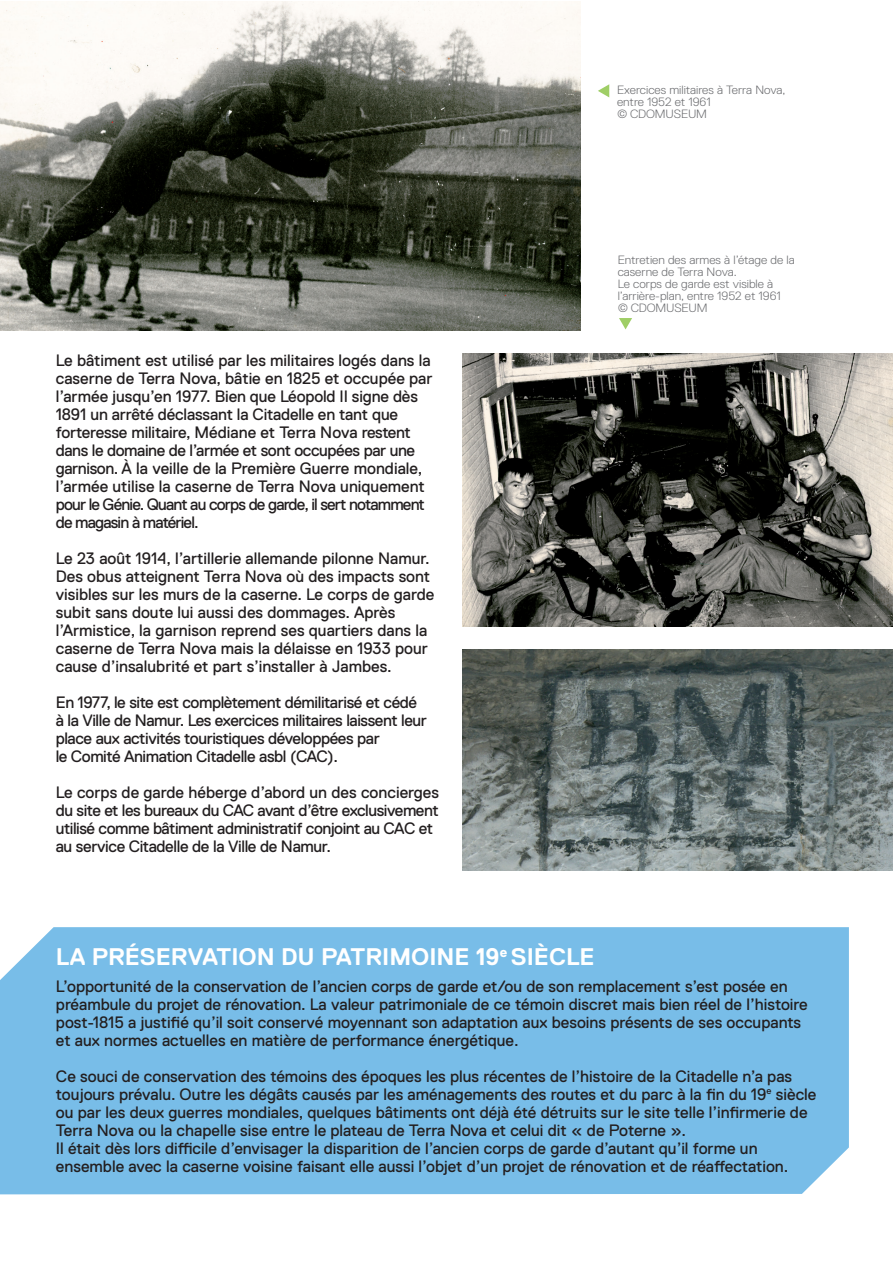
<style>
.page{position:relative;width:893px;height:1263px;background:#fff}
.page>*{position:absolute;margin:0;border:0;box-sizing:border-box;transform-origin:0 0}
.t1{font:700 24px "Replica Std";color:#fff}
.t2{font:16.5px/18px "Replica Std";color:#231f20}
.t3{font:16.5px/18px "Replica Std";letter-spacing:-.025em;color:#231f20}
.t4{font:300 12px/12px "Replica Std";color:#6c6d70}
</style>
<div class="page">
<div style="left:0;top:927px;width:849px;height:267px;background:#78bde8"></div>
<img style="left:0;top:1px;width:581px;height:329px">
<img style="left:462px;top:650px;width:430px;height:220px">
<img style="left:462px;top:353px;width:430px;height:273px">
<svg style="left:598px;top:84px;width:11px;height:13px"></svg>
<svg style="left:619px;top:318px;width:13px;height:11px"></svg>
<p class="t4" style="left:617px;top:84px;width:170px">Exercices militaires à Terra Nova, entre 1952 et 1961<br>© CDOMUSEUM</p>
<p class="t2" style="left:56px;top:352px;width:378px">Le bâtiment est utilisé par les militaires logés dans la caserne de Terra Nova, bâtie en 1825 et occupée par l’armée jusqu’en 1977. Bien que Léopold II signe dès 1891 un arrêté déclassant la Citadelle en tant que forteresse militaire, Médiane et Terra Nova restent dans le domaine de l’armée et sont occupées par une garnison. À la veille de la Première Guerre mondiale, l’armée utilise la caserne de Terra Nova uniquement pour le Génie. Quant au corps de garde, il sert notamment de magasin à matériel.</p>
<p class="t2" style="left:56px;top:550px;width:380px">Le 23 août 1914, l’artillerie allemande pilonne Namur.<br>Des obus atteignent Terra Nova où des impacts sont visibles sur les murs de la caserne. Le corps de garde subit sans doute lui aussi des dommages. Après l’Armistice, la garnison reprend ses quartiers dans la caserne de Terra Nova mais la délaisse en 1933 pour cause d’insalubrité et part s’installer à Jambes.</p>
<p class="t3" style="left:56px;top:694px;width:373px">En 1977, le site est complètement démilitarisé et cédé à la Ville de Namur. Les exercices militaires laissent leur place aux activités touristiques développées par<br>le Comité Animation Citadelle asbl (CAC).</p>
<p class="t3" style="left:56px;top:784px;width:385px">Le corps de garde héberge d’abord un des concierges du site et les bureaux du CAC avant d’être exclusivement utilisé comme bâtiment administratif conjoint au CAC et au service Citadelle de la Ville de Namur.</p>
<p class="t4" style="left:618px;top:253px;width:178px">Entretien des armes à l’étage de la caserne de Terra Nova.<br>Le corps de garde est visible à l’arrière-plan, entre 1952 et 1961<br>© CDOMUSEUM</p>
<h1 class="t1" style="left:56px;top:943px;width:540px">LA PRÉSERVATION DU PATRIMOINE 19<sup>e</sup> SIÈCLE</h1>
<p class="t2" style="left:56px;top:977px;width:753px">L’opportunité de la conservation de l’ancien corps de garde et/ou de son remplacement s’est posée en préambule du projet de rénovation. La valeur patrimoniale de ce témoin discret mais bien réel de l’histoire post-1815 a justifié qu’il soit conservé moyennant son adaptation aux besoins présents de ses occupants et aux normes actuelles en matière de performance énergétique.</p>
<p class="t2" style="left:56px;top:1067px;width:762px">Ce souci de conservation des témoins des époques les plus récentes de l’histoire de la Citadelle n’a pas toujours prévalu. Outre les dégâts causés par les aménagements des routes et du parc à la fin du 19<sup>e</sup> siècle ou par les deux guerres mondiales, quelques bâtiments ont déjà été détruits sur le site telle l’infirmerie de Terra Nova ou la chapelle sise entre le plateau de Terra Nova et celui dit « de Poterne ».<br>Il était dès lors difficile d’envisager la disparition de l’ancien corps de garde d’autant qu’il forme un ensemble avec la caserne voisine faisant elle aussi l’objet d’un projet de rénovation et de réaffectation.</p>
</div>
